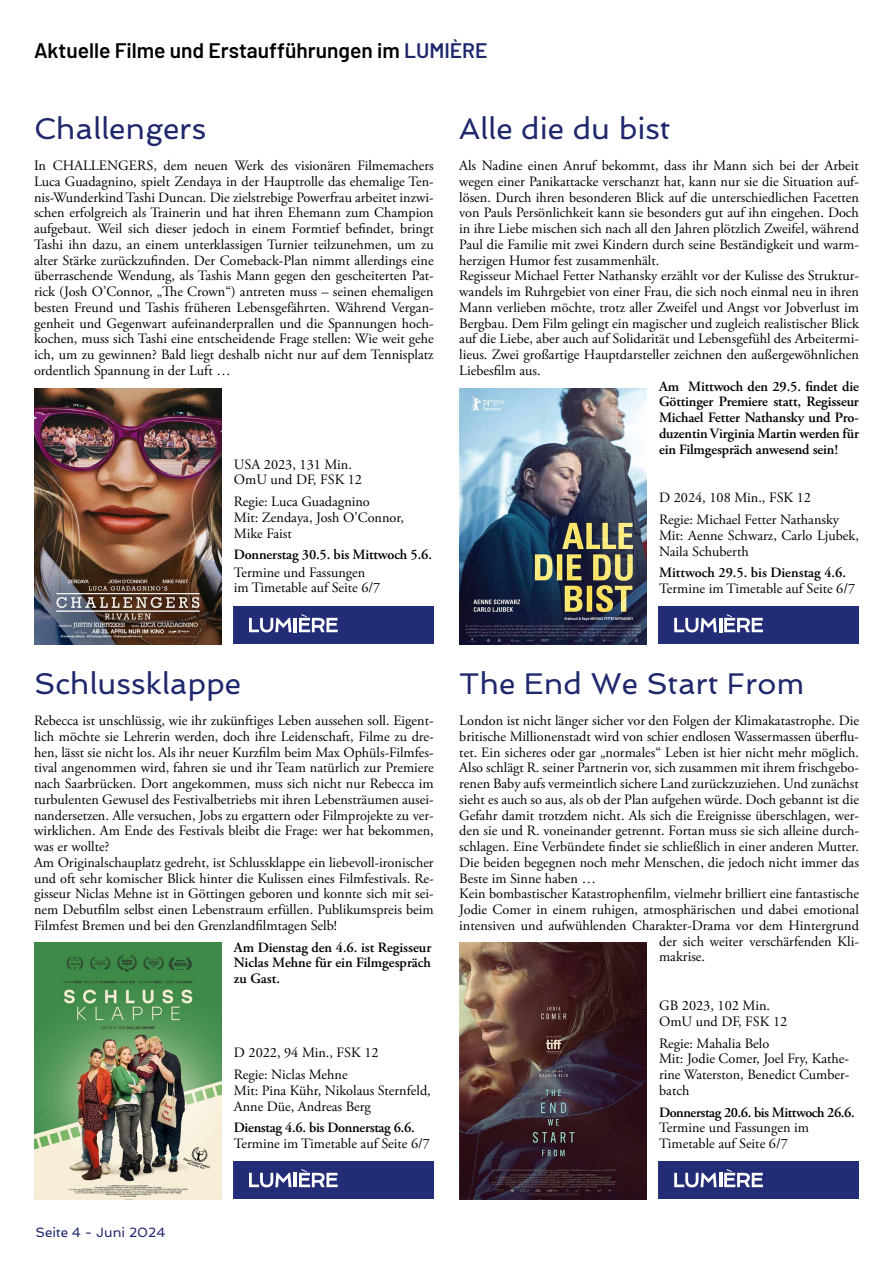
<style>
.page{position:relative;width:893px;height:1263px;background:#fff}
.page>*{position:absolute;margin:0;border:0;box-sizing:border-box;transform-origin:0 0}
.t1{font:30px "Spinnaker";color:#20286d}
.t2{font:600 21px "Barlow";color:#000}
.t3{font:14.25px/15.8px "Adobe Garamond Pro";color:#000}
.t4{font:600 14.25px/15.8px "Adobe Garamond Pro";letter-spacing:-.01em;color:#000;text-align:justify}
.t5{font:600 14.25px "Adobe Garamond Pro";letter-spacing:-.03em;color:#000}
.t6{font:13.5px "Spinnaker";color:#20286d}
.s1{color:#20286d}
</style>
<div class="page">
<img style="left:459px;top:388px;width:187px;height:256px">
<div style="left:659px;top:606px;width:200px;height:38px;background:#232c77"></div>
<svg style="left:674px;top:618px;width:43px;height:14px"></svg>
<hr style="left:719px;top:618px;width:3px;height:14px;background:#fff">
<svg style="left:724px;top:614px;width:39px;height:18px"></svg>
<div style="left:234px;top:606px;width:200px;height:38px;background:#232c77"></div>
<svg style="left:249px;top:618px;width:42px;height:14px"></svg>
<hr style="left:294px;top:618px;width:3px;height:14px;background:#fff">
<svg style="left:299px;top:614px;width:39px;height:18px"></svg>
<img style="left:34px;top:388px;width:187px;height:256px">
<img style="left:34px;top:943px;width:187px;height:256px">
<img style="left:459px;top:943px;width:187px;height:256px">
<div style="left:234px;top:1161px;width:200px;height:38px;background:#232c77"></div>
<svg style="left:249px;top:1173px;width:42px;height:14px"></svg>
<hr style="left:294px;top:1173px;width:3px;height:14px;background:#fff">
<svg style="left:299px;top:1169px;width:39px;height:18px"></svg>
<div style="left:659px;top:1161px;width:200px;height:38px;background:#232c77"></div>
<svg style="left:674px;top:1173px;width:43px;height:14px"></svg>
<hr style="left:719px;top:1173px;width:3px;height:14px;background:#fff">
<svg style="left:724px;top:1169px;width:39px;height:18px"></svg>
<h2 class="t2" style="left:34px;top:35px;width:455px">Aktuelle Filme und Erstaufführungen im <span class="s1">LUMIÈRE</span></h2>
<h1 class="t1" style="left:34px;top:111px;width:174px">Challengers</h1>
<p class="t3" style="left:34px;top:158px;width:401px;text-align:justify">In CHALLENGERS, dem neuen Werk des visionären Filmemachers Luca Guadagnino, spielt Zendaya in der Hauptrolle das ehemalige Ten&shy;nis-Wunderkind Tashi Duncan. Die zielstrebige Powerfrau arbeitet inzwi&shy;schen erfolgreich als Trainerin und hat ihren Ehemann zum Champion aufgebaut. Weil sich dieser jedoch in einem Formtief befindet, bringt Tashi ihn dazu, an einem unterklassigen Turnier teilzunehmen, um zu alter Stärke zurückzufinden. Der Comeback-Plan nimmt allerdings eine überraschende Wendung, als Tashis Mann gegen den gescheiterten Pat&shy;rick (Josh O’Connor, „The Crown“) antreten muss – seinen ehemaligen besten Freund und Tashis früheren Lebensgefährten. Während Vergan&shy;genheit und Gegenwart aufeinanderprallen und die Spannungen hoch&shy;kochen, muss sich Tashi eine entscheidende Frage stellen: Wie weit gehe ich, um zu gewinnen? Bald liegt deshalb nicht nur auf dem Tennisplatz ordentlich Spannung in der Luft …</p>
<p class="t3" style="left:234px;top:457px;width:130px">USA 2023, 131 Min.<br>OmU und DF, FSK 12</p>
<p class="t3" style="left:234px;top:494px;width:172px">Regie: Luca Guadagnino<br>Mit: Zendaya, Josh O'Connor,<br>Mike Faist</p>
<p class="t4" style="left:234px;top:547px;width:200px">Donnerstag 30.5. bis Mittwoch 5.6.</p>
<p class="t3" style="left:234px;top:565px;width:148px">Termine und Fassungen im Timetable auf Seite 6/7</p>
<h1 class="t1" style="left:459px;top:111px;width:212px">Alle die du bist</h1>
<p class="t3" style="left:459px;top:158px;width:401px">Als Nadine einen Anruf bekommt, dass ihr Mann sich bei der Arbeit wegen einer Panikattacke verschanzt hat, kann nur sie die Situation auf&shy;lösen. Durch ihren besonderen Blick auf die unterschiedlichen Facetten von Pauls Persönlichkeit kann sie besonders gut auf ihn eingehen. Doch in ihre Liebe mischen sich nach all den Jahren plötzlich Zweifel, während Paul die Familie mit zwei Kindern durch seine Beständigkeit und warm&shy;herzigen Humor fest zusammenhält.<br>Regisseur Michael Fetter Nathansky erzählt vor der Kulisse des Struktur&shy;wandels im Ruhrgebiet von einer Frau, die sich noch einmal neu in ihren Mann verlieben möchte, trotz aller Zweifel und Angst vor Jobverlust im Bergbau. Dem Film gelingt ein magischer und zugleich realistischer Blick auf die Liebe, aber auch auf Solidarität und Lebensgefühl des Arbeitermi&shy;lieus. Zwei großartige Hauptdarsteller zeichnen den außergewöhnlichen Liebesfilm aus.</p>
<p class="t4" style="left:659px;top:378px;width:201px">Am Mittwoch den 29.5. findet die Göttinger Premiere statt, Regisseur Michael Fetter Nathansky und Pro&shy;duzentin Virginia Martin werden für ein Filmgespräch anwesend sein!</p>
<p class="t3" style="left:659px;top:488px;width:182px;line-height:21.8px">D 2024, 108 Min., FSK 12<br>Regie: Michael Fetter Nathansky</p>
<p class="t3" style="left:659px;top:528px;width:201px">Mit: Aenne Schwarz, Carlo Ljubek,<br>Naila Schuberth</p>
<p class="t4" style="left:659px;top:565px;width:189px">Mittwoch 29.5. bis Dienstag 4.6.</p>
<p class="t3" style="left:659px;top:581px;width:198px">Termine im Timetable auf Seite 6/7</p>
<h1 class="t1" style="left:34px;top:665px;width:208px">Schlussklappe</h1>
<p class="t3" style="left:34px;top:713px;width:401px">Rebecca ist unschlüssig, wie ihr zukünftiges Leben aussehen soll. Eigent&shy;lich möchte sie Lehrerin werden, doch ihre Leidenschaft, Filme zu dre&shy;hen, lässt sie nicht los. Als ihr neuer Kurzfilm beim Max Ophüls-Filmfes&shy;tival angenommen wird, fahren sie und ihr Team natürlich zur Premiere nach Saarbrücken. Dort angekommen, muss sich nicht nur Rebecca im turbulenten Gewusel des Festivalbetriebs mit ihren Lebensträumen ausei&shy;nandersetzen. Alle versuchen, Jobs zu ergattern oder Filmprojekte zu ver&shy;wirklichen. Am Ende des Festivals bleibt die Frage: wer hat bekommen, was er wollte?<br>Am Originalschauplatz gedreht, ist Schlussklappe ein liebevoll-ironischer und oft sehr komischer Blick hinter die Kulissen eines Filmfestivals. Re&shy;gisseur Niclas Mehne ist in Göttingen geboren und konnte sich mit sei&shy;nem Debutfilm selbst einen Lebenstraum erfüllen. Publikumspreis beim Filmfest Bremen und bei den Grenzlandfilmtagen Selb!</p>
<p class="t4" style="left:234px;top:939px;width:199px">Am Dienstag den 4.6. ist Regisseur Niclas Mehne für ein Filmgespräch zu Gast.</p>
<p class="t3" style="left:234px;top:1042px;width:146px;line-height:21.8px">D 2022, 94 Min., FSK 12<br>Regie: Niclas Mehne</p>
<p class="t3" style="left:234px;top:1083px;width:198px">Mit: Pina Kühr, Nikolaus Sternfeld,<br>Anne Düe, Andreas Berg</p>
<p class="t4" style="left:234px;top:1120px;width:182px">Dienstag 4.6. bis Donnerstag 6.6.</p>
<p class="t3" style="left:234px;top:1136px;width:198px">Termine im Timetable auf Seite 6/7</p>
<h1 class="t1" style="left:459px;top:665px;width:346px">The End We Start From</h1>
<p class="t3" style="left:459px;top:713px;width:401px">London ist nicht länger sicher vor den Folgen der Klimakatastrophe. Die</p>
<p class="t3" style="left:459px;top:729px;width:401px">britische Millionenstadt wird von schier endlosen Wassermassen überflu-</p>
<p class="t3" style="left:459px;top:745px;width:401px">tet. Ein sicheres oder gar „normales“ Leben ist hier nicht mehr möglich.</p>
<p class="t3" style="left:459px;top:760px;width:401px">Also schlägt R. seiner Partnerin vor, sich zusammen mit ihrem frischgebo-</p>
<p class="t3" style="left:459px;top:776px;width:401px">renen Baby aufs vermeintlich sichere Land zurückzuziehen. Und zunächst</p>
<p class="t3" style="left:459px;top:792px;width:401px">sieht es auch so aus, als ob der Plan aufgehen würde. Doch gebannt ist die</p>
<p class="t3" style="left:459px;top:808px;width:401px">Gefahr damit trotzdem nicht. Als sich die Ereignisse überschlagen, wer-</p>
<p class="t3" style="left:459px;top:823px;width:401px">den sie und R. voneinander getrennt. Fortan muss sie sich alleine durch-</p>
<p class="t3" style="left:459px;top:839px;width:401px">schlagen. Eine Verbündete findet sie schließlich in einer anderen Mutter.</p>
<p class="t3" style="left:459px;top:855px;width:401px">Die beiden begegnen noch mehr Menschen, die jedoch nicht immer das</p>
<p class="t3" style="left:459px;top:871px;width:138px">Beste im Sinne haben …</p>
<p class="t3" style="left:459px;top:886px;width:401px">Kein bombastischer Katastrophenfilm, vielmehr brilliert eine fantastische</p>
<p class="t3" style="left:459px;top:902px;width:401px">Jodie Comer in einem ruhigen, atmosphärischen und dabei emotional</p>
<p class="t3" style="left:459px;top:918px;width:401px">intensiven und aufwühlenden Charakter-Drama vor dem Hintergrund</p>
<p class="t3" style="left:659px;top:934px;width:201px">der sich weiter verschärfenden Kli-</p>
<p class="t3" style="left:659px;top:949px;width:48px">makrise.</p>
<p class="t3" style="left:659px;top:998px;width:130px">GB 2023, 102 Min.<br>OmU und DF, FSK 12</p>
<p class="t3" style="left:659px;top:1036px;width:192px">Regie: Mahalia Belo<br>Mit: Jodie Comer, Joel Fry, Kathe&shy;rine Waterston, Benedict Cumber&shy;batch</p>
<p class="t5" style="left:659px;top:1104px;width:197px">Donnerstag 20.6. bis Mittwoch 26.6.</p>
<p class="t3" style="left:659px;top:1120px;width:151px">Termine und Fassungen im<br>Timetable auf Seite 6/7</p>
<p class="t6" style="left:36px;top:1225px;width:132px">Seite 4 - Juni 2024</p>
</div>
